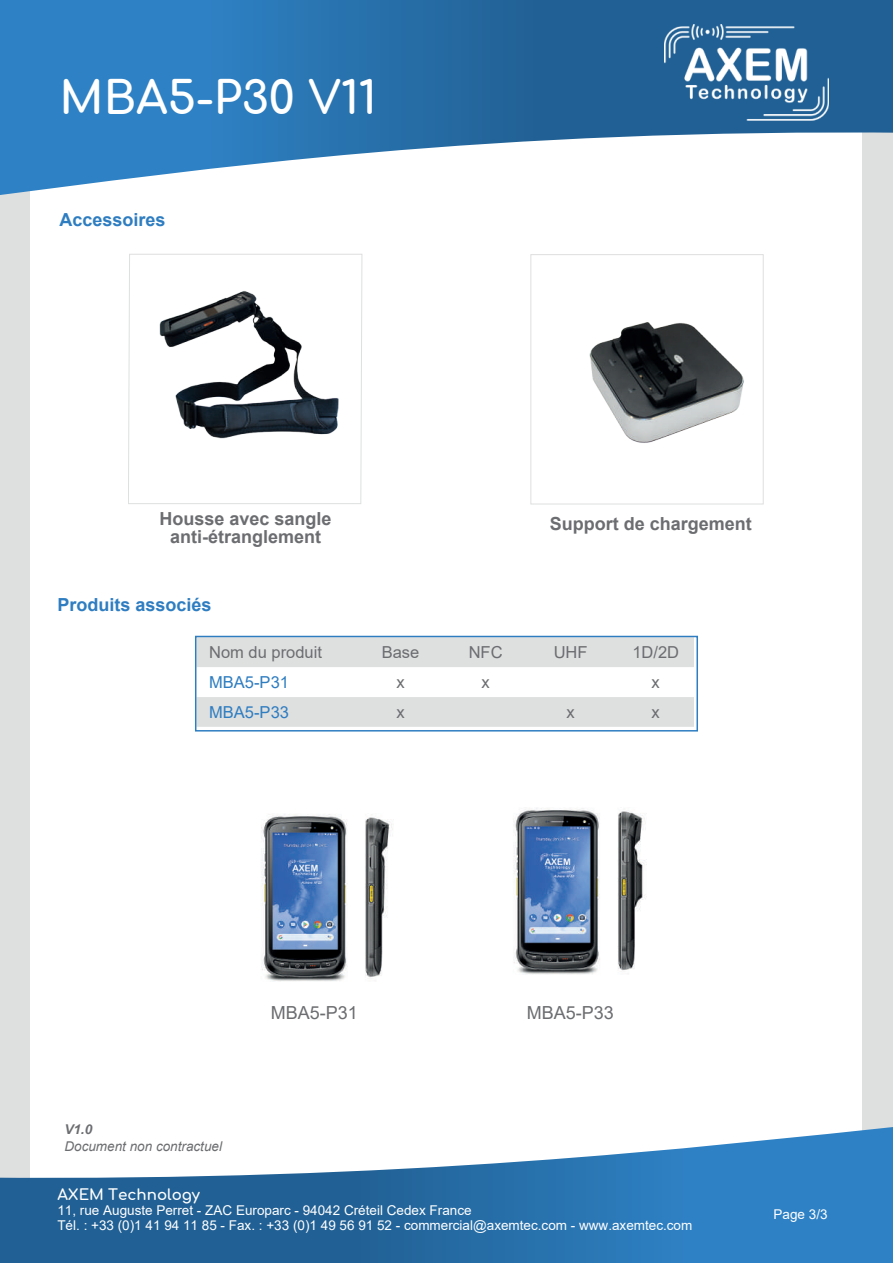
<style>
.page{position:relative;width:893px;height:1263px;background:#fff}
.page>*{position:absolute;margin:0;border:0;box-sizing:border-box;transform-origin:0 0}
.t1{font:700 45px "Comfortaa";color:#fff}
.t2{font:700 18px "Arial";color:#6c6d70}
.t3{font:700 18px "Arial";color:#2e7dc1}
.t4{font:18px "Arial";color:#6c6d70}
.t5{font:16.5px "Arial";color:#6c6d70}
.t6{font:16.5px "Arial";color:#2e7dc1}
.t7{font:700 15px "Comfortaa";color:#fff}
.t8{font:13.5px/15px "Arial";color:#fff}
.t9{font:italic 13.5px "Arial";color:#6c6d70}
.t10{font:italic 700 13.5px "Arial";color:#6c6d70}
</style>
<div class="page">
<div style="left:0;top:65px;width:893px;height:1198px;background:#dedfdf"></div>
<div style="left:31px;top:86px;width:831px;height:1163px;background:#fff"></div>
<svg style="left:0;top:0;width:893px;height:198px"></svg>
<svg style="left:0;top:1125px;width:893px;height:138px"></svg>
<img style="left:664px;top:25px;width:165px;height:95px">
<div style="left:531px;top:254px;width:232px;height:250px;border:1px solid #dedfdf"></div>
<svg style="left:128px;top:254px;width:234px;height:250px"></svg>
<img style="left:589px;top:322px;width:155px;height:121px">
<img style="left:261px;top:814px;width:132px;height:167px">
<img style="left:513px;top:808px;width:134px;height:167px">
<img style="left:128px;top:279px;width:230px;height:162px">
<svg style="left:198px;top:639px;width:496px;height:88px"></svg>
<div style="left:195px;top:636px;width:503px;height:95px;border:2px solid #2e7dc1"></div>
<h1 class="t1" style="left:60px;top:57px;width:318px">MBA5-P30 V11</h1>
<h2 class="t3" style="left:60px;top:207px;width:108px">Accessoires</h2>
<h2 class="t2" style="left:160px;top:506px;width:174px">Housse avec sangle</h2>
<h2 class="t2" style="left:550px;top:511px;width:204px">Support de chargement</h2>
<h2 class="t2" style="left:170px;top:524px;width:153px">anti-étranglement</h2>
<h2 class="t3" style="left:57px;top:592px;width:156px">Produits associés</h2>
<p class="t5" style="left:209px;top:641px;width:114px">Nom du produit</p>
<p class="t5" style="left:382px;top:641px;width:39px">Base</p>
<p class="t5" style="left:469px;top:641px;width:35px">NFC</p>
<p class="t5" style="left:554px;top:641px;width:35px">UHF</p>
<p class="t5" style="left:632px;top:641px;width:48px">1D/2D</p>
<p class="t6" style="left:209px;top:671px;width:81px">MBA5-P31</p>
<p class="t5" style="left:396px;top:671px;width:10px">x</p>
<p class="t5" style="left:481px;top:671px;width:10px">x</p>
<p class="t5" style="left:652px;top:671px;width:10px">x</p>
<p class="t6" style="left:209px;top:701px;width:81px">MBA5-P33</p>
<p class="t5" style="left:396px;top:701px;width:10px">x</p>
<p class="t5" style="left:567px;top:701px;width:10px">x</p>
<p class="t5" style="left:652px;top:701px;width:10px">x</p>
<p class="t10" style="left:64px;top:1120px;width:29px">V1.0</p>
<p class="t9" style="left:64px;top:1138px;width:159px">Document non contractuel</p>
<h2 class="t4" style="left:271px;top:1000px;width:89px">MBA5-P31</h2>
<h2 class="t4" style="left:527px;top:1000px;width:89px">MBA5-P33</h2>
<p class="t7" style="left:57px;top:1181px;width:144px">AXEM Technology</p>
<p class="t8" style="left:57px;top:1203px;width:636px">11, rue Auguste Perret - ZAC Europarc - 94042 Créteil Cedex France<br>Tél. : +33 (0)1 41 94 11 85 - Fax. : +33 (0)1 49 56 91 52 - commercial@axemtec.com - www.axemtec.com</p>
<p class="t8" style="left:774px;top:1206px;width:56px">Page 3/3</p>
</div>
